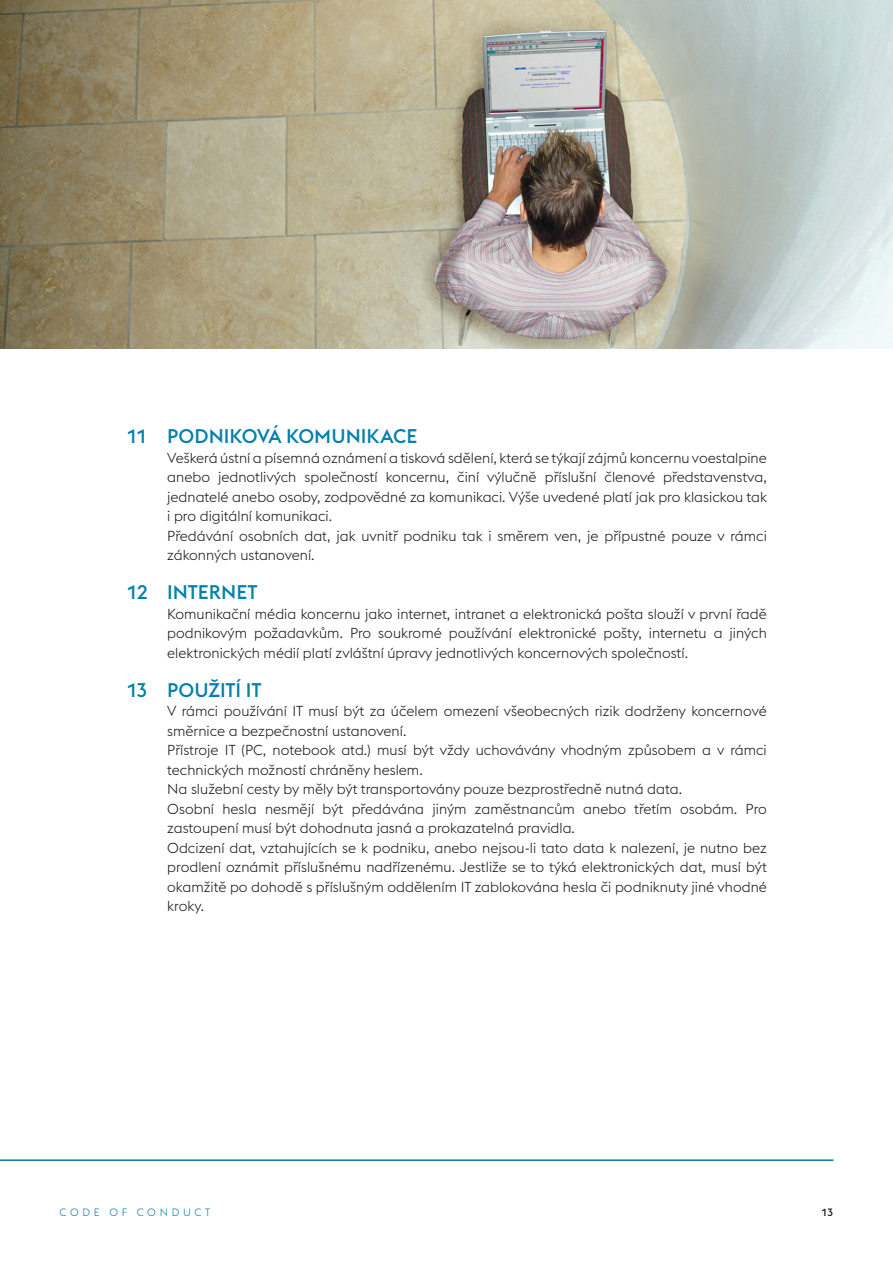
<style>
.page{position:relative;width:893px;height:1263px;background:#fff}
.page>*{position:absolute;margin:0;border:0;box-sizing:border-box;transform-origin:0 0}
.t1{font:500 19.5px "voestalpine";color:#0081ac}
.t2{font:300 14.25px/19.5px "voestalpine";color:#151616}
.t3{font:300 10.5px "voestalpine";letter-spacing:.35em;color:#007da7}
.t4{font:500 10.5px "voestalpine";color:#151616}
</style>
<div class="page">
<hr style="left:0;top:1159px;width:833px;height:2px;background:#007da7">
<img style="left:0;top:0;width:893px;height:349px">
<h1 class="t1" style="left:126px;top:424px;width:293px">11 PODNIKOVÁ KOMUNIKACE</h1>
<p class="t2" style="left:167px;top:448px;width:601px">Veškerá ústní a písemná oznámení a tisková sdělení, která se týkají zájmů koncernu voestalpine anebo jednotlivých společností koncernu, činí výlučně příslušní členové představenstva, jednatelé anebo osoby, zodpovědné za komunikaci. Výše uvedené platí jak pro klasickou tak i pro digitální komunikaci.<br>Předávání osobních dat, jak uvnitř podniku tak i směrem ven, je přípustné pouze v rámci zákonných ustanovení.</p>
<h1 class="t1" style="left:126px;top:580px;width:133px">12 INTERNET</h1>
<p class="t2" style="left:167px;top:604px;width:601px;text-align:justify">Komunikační média koncernu jako internet, intranet a elektronická pošta slouží v první řadě podnikovým požadavkům. Pro soukromé používání elektronické pošty, internetu a jiných elektronických médií platí zvláštní úpravy jednotlivých koncernových společností.</p>
<h1 class="t1" style="left:126px;top:678px;width:137px">13 POUŽITÍ IT</h1>
<p class="t2" style="left:167px;top:701px;width:601px">V rámci používání IT musí být za účelem omezení všeobecných rizik dodrženy koncernové směrnice a bezpečnostní ustanovení.<br>Přístroje IT (PC, notebook atd.) musí být vždy uchovávány vhodným způsobem a v rámci technických možností chráněny heslem.<br>Na služební cesty by měly být transportovány pouze bezprostředně nutná data.<br>Osobní hesla nesmějí být předávána jiným zaměstnancům anebo třetím osobám. Pro zastoupení musí být dohodnuta jasná a prokazatelná pravidla.<br>Odcizení dat, vztahujících se k podniku, anebo nejsou-li tato data k nalezení, je nutno bez prodlení oznámit příslušnému nadřízenému. Jestliže se to týká elektronických dat, musí být okamžitě po dohodě s příslušným oddělením IT zablokována hesla či podniknuty jiné vhodné kroky.</p>
<p class="t3" style="left:60px;top:1206px;width:152px">CODE OF CONDUCT</p>
<p class="t4" style="left:821px;top:1205px;width:14px">13</p>
</div>
